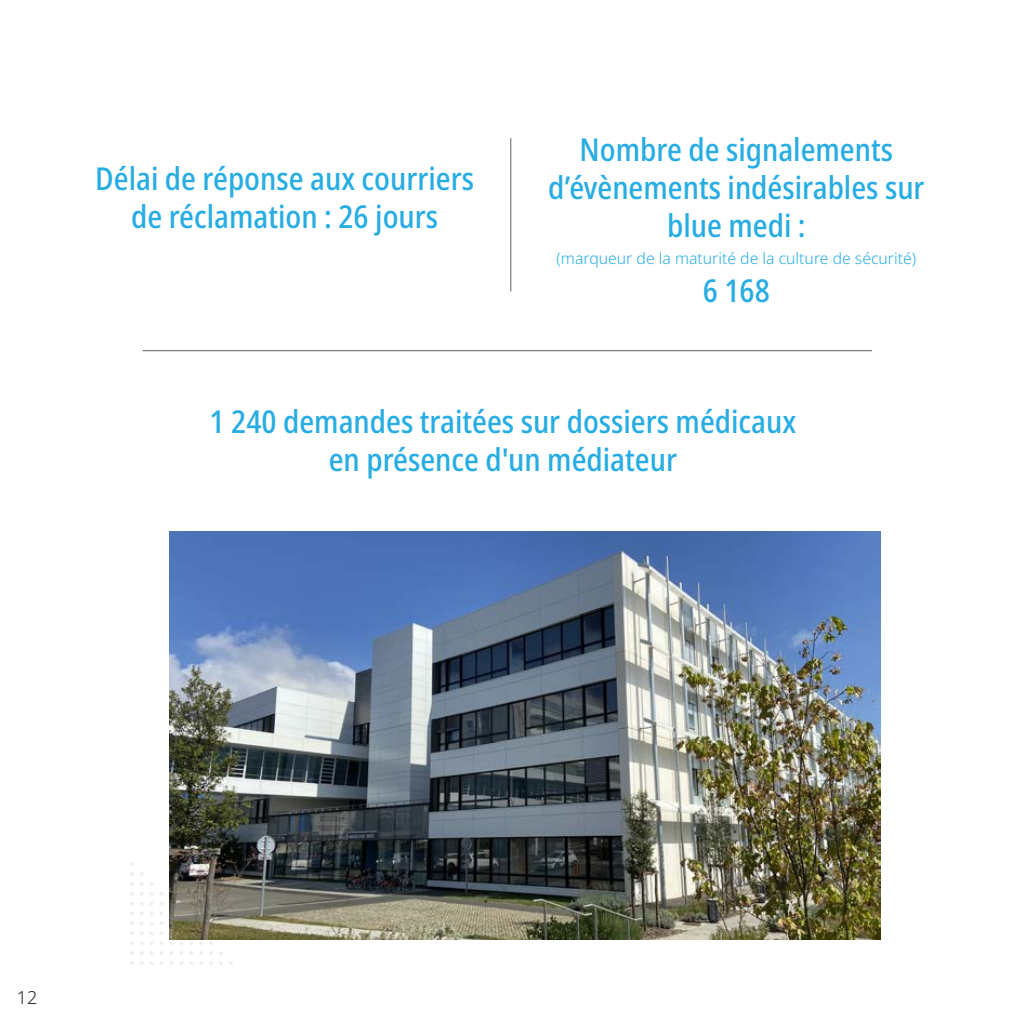
<style>
.page{position:relative;width:1021px;height:1021px;background:#fff}
.page>*{position:absolute;margin:0;border:0;box-sizing:border-box;transform-origin:0 0}
.Titre_à_droite{font:500 condensed 31.5px/37.8px "Noto Sans";color:#27ade3;text-align:center}
.t1{font:300 18px "Noto Sans";color:#231f20}
.Titre_à_droite-2{font:300 15.75px "Noto Sans";color:#27ade3}
</style>
<div class="page">
<hr style="left:510px;top:138px;width:1px;height:153px;background:#5f5f5f">
<hr style="left:142px;top:350px;width:730px;height:1px;background:#5f5f5f">
<hr style="left:1020px;top:0;width:1px;height:421px;background:#004964">
<img style="left:170px;top:531px;width:710px;height:408px">
<p class="Titre_à_droite" style="left:95px;top:160px;width:380px">Délai de réponse aux courriers de réclamation : 26 jours</p>
<p class="Titre_à_droite" style="left:579px;top:132px;width:315px">Nombre de signalements</p>
<p class="Titre_à_droite" style="left:548px;top:170px;width:378px">d’évènements indésirables sur blue medi :</p>
<p class="Titre_à_droite-2" style="left:556px;top:247px;width:361px">(marqueur de la maturité de la culture de sécurité)</p>
<p class="Titre_à_droite" style="left:703px;top:272px;width:68px">6 168</p>
<p class="Titre_à_droite" style="left:210px;top:403px;width:588px">1 240 demandes traitées sur dossiers médicaux</p>
<p class="Titre_à_droite" style="left:329px;top:441px;width:350px">en présence d'un médiateur</p>
<p class="t1" style="left:17px;top:984px;width:22px">12</p>
</div>
